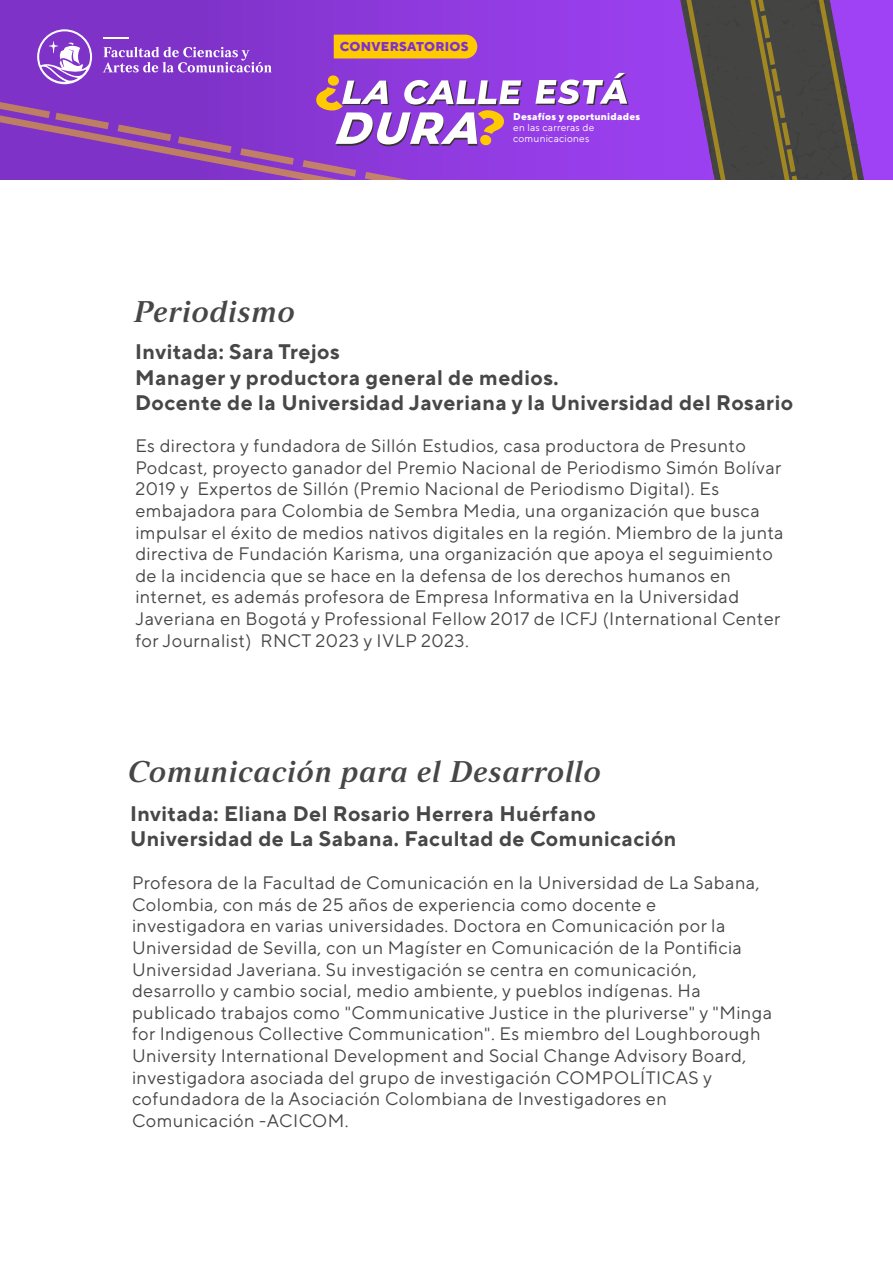
<style>
.page{position:relative;width:893px;height:1263px;background:#fff}
.page>*{position:absolute;margin:0;border:0;box-sizing:border-box;transform-origin:0 0}
.t1{font:30px "Strato Pro Demi Bold It";letter-spacing:.025em;color:#474747}
.t2{font:700 21px/25.2px "TT Norms Pro";letter-spacing:.025em;color:#474747}
.t3{font:18px/21.6px "TT Norms Pro";letter-spacing:.025em;color:#474747}
.t4{font:800 12.75px "TT Norms Pro";letter-spacing:.025em;color:#7f32c8}
.t5{font:10.05px/11.2px "TT Norms Pro";letter-spacing:.025em;color:#fff}
.t6{font:800 10.05px "TT Norms Pro";letter-spacing:.025em;color:#fff}
</style>
<div class="page">
<svg style="left:0;top:0;width:893px;height:180px;background:#913be1"></svg>
<svg style="left:535px;top:73px;width:94px;height:33px"></svg>
<svg style="left:675px;top:0;width:207px;height:180px;background:#644970"></svg>
<svg style="left:0;top:29px;width:523px;height:151px;background:#9751c1"></svg>
<p class="t4" style="left:340px;top:37px;width:130px">CONVERSATORIOS</p>
<p class="t6" style="left:513px;top:109px;width:128px">Desafíos y oportunidades</p>
<p class="t5" style="left:513px;top:121px;width:83px">en las carreras de comunicaciones</p>
<h1 class="t1" style="left:134px;top:293px;width:162px">Periodismo</h1>
<p class="t2" style="left:135px;top:338px;width:660px">Invitada: Sara Trejos<br>Manager y productora general de medios.<br>Docente de la Universidad Javeriana y la Universidad del Rosario</p>
<p class="t3" style="left:135px;top:434px;width:650px">Es directora y fundadora de Sillón Estudios, casa productora de Presunto Podcast, proyecto ganador del Premio Nacional de Periodismo Simón Bolívar 2019 y Expertos de Sillón (Premio Nacional de Periodismo Digital). Es embajadora para Colombia de Sembra Media, una organización que busca impulsar el éxito de medios nativos digitales en la región. Miembro de la junta directiva de Fundación Karisma, una organización que apoya el seguimiento de la incidencia que se hace en la defensa de los derechos humanos en internet, es además profesora de Empresa Informativa en la Universidad Javeriana en Bogotá y Professional Fellow 2017 de ICFJ (International Center for Journalist) RNCT 2023 y IVLP 2023.</p>
<h1 class="t1" style="left:128px;top:753px;width:474px">Comunicación para el Desarrollo</h1>
<p class="t2" style="left:130px;top:800px;width:548px">Invitada: Eliana Del Rosario Herrera Huérfano<br>Universidad de La Sabana. Facultad de Comunicación</p>
<p class="t3" style="left:132px;top:871px;width:641px">Profesora de la Facultad de Comunicación en la Universidad de La Sabana, Colombia, con más de 25 años de experiencia como docente e investigadora en varias universidades. Doctora en Comunicación por la Universidad de Sevilla, con un Magíster en Comunicación de la Pontificia Universidad Javeriana. Su investigación se centra en comunicación, desarrollo y cambio social, medio ambiente, y pueblos indígenas. Ha publicado trabajos como "Communicative Justice in the pluriverse" y "Minga for Indigenous Collective Communication". Es miembro del Loughborough University International Development and Social Change Advisory Board, investigadora asociada del grupo de investigación COMPOLÍTICAS y cofundadora de la Asociación Colombiana de Investigadores en Comunicación -ACICOM.</p>
</div>
